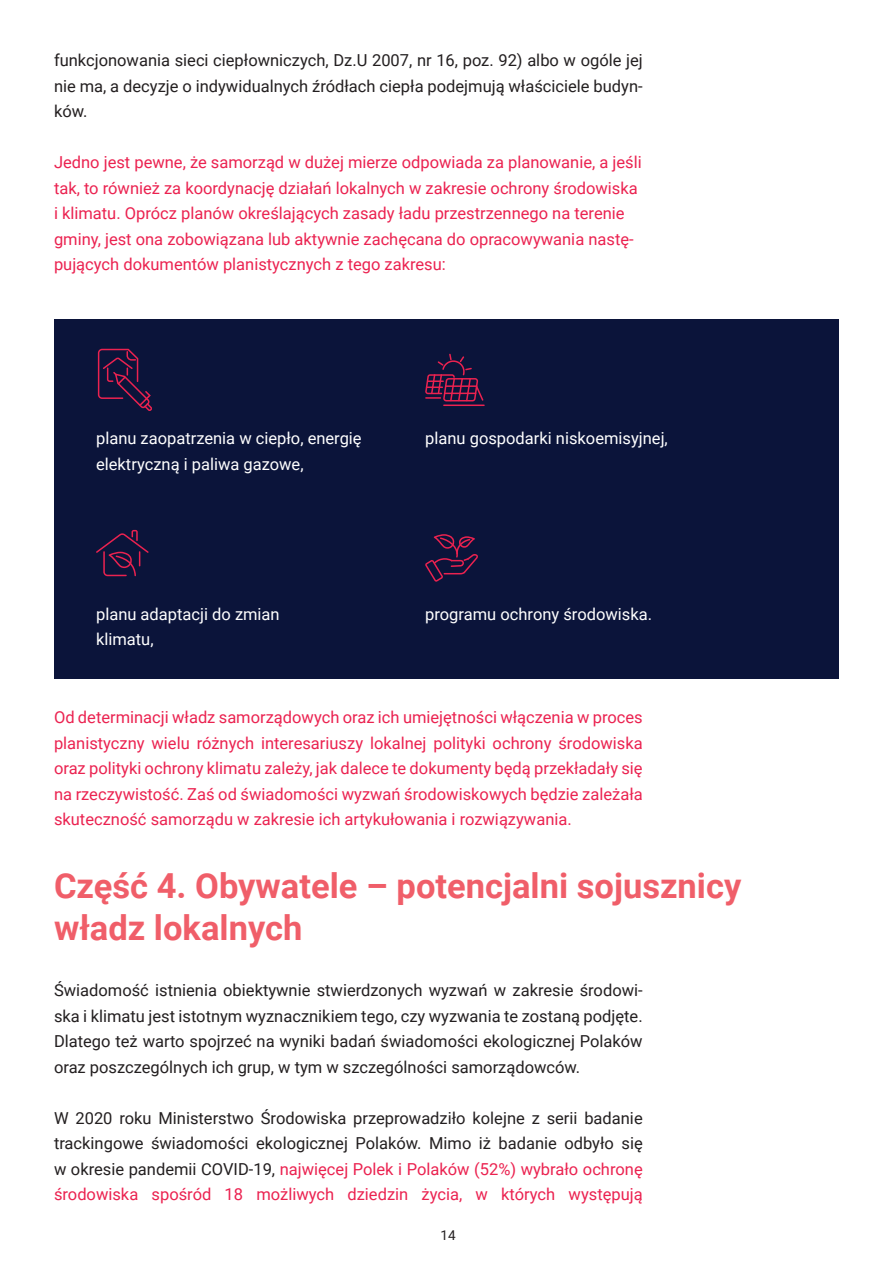
<style>
.page{position:relative;width:893px;height:1263px;background:#fff}
.page>*{position:absolute;margin:0;border:0;box-sizing:border-box;transform-origin:0 0}
.t1{font:700 34.5px/42px "Roboto";color:#f05e69}
.t2{font:16.5px/25.5px "Roboto";color:#231f20;text-align:justify}
.t3{font:16.5px/25.5px "Roboto";color:#eb2250}
.t4{font:16.5px/25.5px "Roboto";color:#fff}
.t5{font:13.5px "Roboto";color:#231f20}
.s1{color:#eb2250}
</style>
<div class="page">
<div style="left:54px;top:319px;width:785px;height:359px;background:#0b143a"></div>
<svg style="left:96px;top:530px;width:53px;height:46px"></svg>
<svg style="left:425px;top:534px;width:53px;height:48px"></svg>
<hr style="left:443px;top:404px;width:42px;height:2px;background:#eb2250">
<svg style="left:425px;top:354px;width:58px;height:47px"></svg>
<svg style="left:98px;top:349px;width:54px;height:62px"></svg>
<p class="t2" style="left:54px;top:47px;width:590px">funkcjonowania sieci ciepłowniczych, Dz.U 2007, nr 16, poz. 92) albo w ogóle jej nie ma, a decyzje o indywidualnych źródłach ciepła podejmują właściciele budyn&shy;ków.</p>
<p class="t3" style="left:54px;top:149px;width:589px">Jedno jest pewne, że samorząd w dużej mierze odpowiada za planowanie, a jeśli tak, to również za koordynację działań lokalnych w zakresie ochrony środowiska i klimatu. Oprócz planów określających zasady ładu przestrzennego na terenie gminy, jest ona zobowiązana lub aktywnie zachęcana do opracowywania nastę&shy;pujących dokumentów planistycznych z tego zakresu:</p>
<p class="t4" style="left:96px;top:425px;width:267px">planu zaopatrzenia w ciepło, energię elektryczną i paliwa gazowe,</p>
<p class="t4" style="left:96px;top:600px;width:185px">planu adaptacji do zmian klimatu,</p>
<p class="t4" style="left:425px;top:425px;width:244px">planu gospodarki niskoemisyjnej,</p>
<p class="t4" style="left:425px;top:600px;width:228px">programu ochrony środowiska.</p>
<p class="t3" style="left:54px;top:704px;width:590px;text-align:justify">Od determinacji władz samorządowych oraz ich umiejętności włączenia w proces planistyczny wielu różnych interesariuszy lokalnej polityki ochrony środowiska oraz polityki ochrony klimatu zależy, jak dalece te dokumenty będą przekładały się na rzeczywistość. Zaś od świadomości wyzwań środowiskowych będzie zależała skuteczność samorządu w zakresie ich artykułowania i rozwiązywania.</p>
<h1 class="t1" style="left:54px;top:863px;width:689px">Część 4. Obywatele – potencjalni sojusznicy władz lokalnych</h1>
<p class="t2" style="left:54px;top:977px;width:590px">Świadomość istnienia obiektywnie stwierdzonych wyzwań w zakresie środowi&shy;ska i klimatu jest istotnym wyznacznikiem tego, czy wyzwania te zostaną podjęte.<br>Dlatego też warto spojrzeć na wyniki badań świadomości ekologicznej Polaków oraz poszczególnych ich grup, w tym w szczególności samorządowców.</p>
<p class="t2" style="left:54px;top:1104px;width:590px">W 2020 roku Ministerstwo Środowiska przeprowadziło kolejne z serii badanie trackingowe świadomości ekologicznej Polaków. Mimo iż badanie odbyło się w okresie pandemii COVID-19, <span class="s1">najwięcej Polek i Polaków (52%) wybrało ochronę środowiska spośród 18 możliwych dziedzin życia, w których występują</span></p>
<p class="t5" style="left:440px;top:1226px;width:17px">14</p>
</div>
